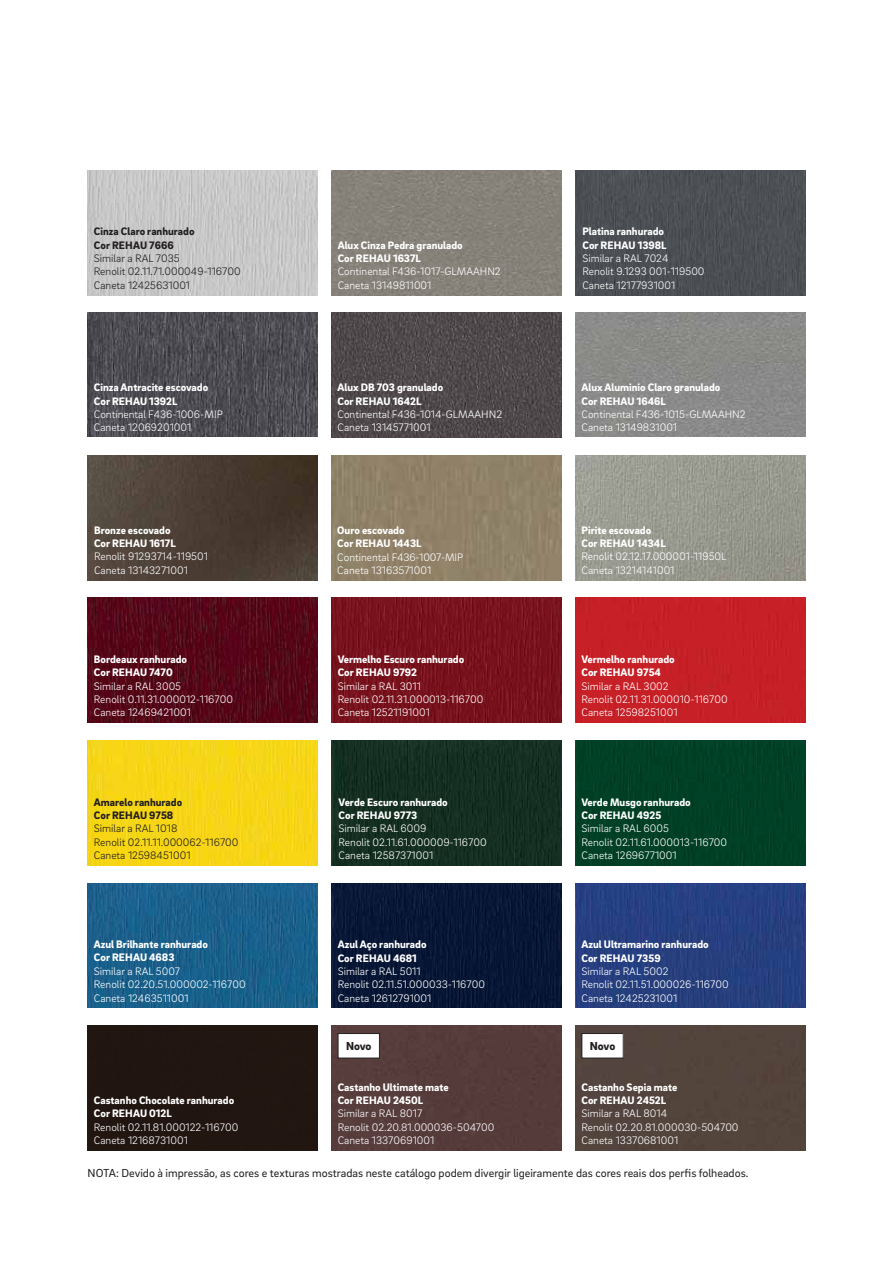
<style>
.page{position:relative;width:893px;height:1263px;background:#fff}
.page>*{position:absolute;margin:0;border:0;box-sizing:border-box;transform-origin:0 0}
.t1{font:11.85px "Brix Sans";color:#231f20}
.t2{font:900 11.85px "Brix Sans";letter-spacing:-.015em;color:#231f20}
.t3{font:300 11.1px/13.4px "Brix Sans";color:#fff}
.t4{font:900 11.1px/13.4px "Brix Sans";color:#fff}
.t5{font:300 11.1px/13.4px "Brix Sans";color:#231f20}
.t6{font:900 11.1px/13.4px "Brix Sans";color:#231f20}
</style>
<div class="page">
<div style="left:331px;top:170px;width:230px;height:125px;background:#868279"></div>
<img style="left:88px;top:313px;width:229px;height:124px">
<img style="left:575px;top:313px;width:230px;height:124px">
<img style="left:88px;top:170px;width:229px;height:125px">
<img style="left:575px;top:170px;width:230px;height:125px">
<img style="left:331px;top:313px;width:230px;height:125px">
<img style="left:88px;top:455px;width:229px;height:125px">
<div style="left:331px;top:455px;width:230px;height:125px;background:#908168"></div>
<img style="left:331px;top:598px;width:230px;height:125px">
<img style="left:88px;top:598px;width:229px;height:125px">
<div style="left:575px;top:598px;width:230px;height:125px;background:#c72027"></div>
<div style="left:575px;top:741px;width:230px;height:124px;background:#014127"></div>
<img style="left:331px;top:883px;width:230px;height:125px">
<img style="left:575px;top:883px;width:230px;height:125px">
<img style="left:88px;top:741px;width:229px;height:124px">
<div style="left:88px;top:1026px;width:229px;height:124px;background:#221611"></div>
<img style="left:331px;top:741px;width:230px;height:124px">
<img style="left:88px;top:883px;width:229px;height:125px">
<img style="left:575px;top:455px;width:230px;height:125px">
<div style="left:575px;top:1026px;width:230px;height:124px;background:#53443c"></div>
<div style="left:582px;top:1034px;width:41px;height:24px;background:#fff"></div>
<div style="left:581px;top:1033px;width:43px;height:25px;border:1px solid #231f20"></div>
<div style="left:331px;top:1026px;width:230px;height:124px;background:#553b3a"></div>
<div style="left:338px;top:1034px;width:41px;height:24px;background:#fff"></div>
<div style="left:338px;top:1033px;width:42px;height:25px;border:1px solid #231f20"></div>
<p class="t6" style="left:94px;top:226px;width:102px">Cinza Claro ranhurado<br>Cor REHAU 7666</p>
<p class="t5" style="left:94px;top:252px;width:148px">Similar a RAL 7035<br>Renolit 02.11.71.000049-116700<br>Caneta 12425631001</p>
<p class="t4" style="left:94px;top:381px;width:116px">Cinza Antracite escovado<br>Cor REHAU 1392L</p>
<p class="t3" style="left:94px;top:408px;width:130px">Continental F436-1006-MIP<br>Caneta 12069201001</p>
<p class="t4" style="left:94px;top:524px;width:83px">Bronze escovado<br>Cor REHAU 1617L</p>
<p class="t3" style="left:94px;top:551px;width:116px">Renolit 91293714-119501<br>Caneta 13143271001</p>
<p class="t4" style="left:94px;top:653px;width:95px">Bordeaux ranhurado<br>Cor REHAU 7470</p>
<p class="t3" style="left:94px;top:680px;width:141px">Similar a RAL 3005<br>Renolit 0.11.31.000012-116700<br>Caneta 12469421001</p>
<p class="t6" style="left:94px;top:796px;width:90px">Amarelo ranhurado<br>Cor REHAU 9758</p>
<p class="t5" style="left:94px;top:823px;width:146px">Similar a RAL 1018<br>Renolit 02.11.11.000062-116700<br>Caneta 12598451001</p>
<p class="t4" style="left:94px;top:938px;width:116px">Azul Brilhante ranhurado<br>Cor REHAU 4683</p>
<p class="t3" style="left:94px;top:965px;width:153px">Similar a RAL 5007<br>Renolit 02.20.51.000002-116700<br>Caneta 12463511001</p>
<p class="t4" style="left:94px;top:1094px;width:142px">Castanho Chocolate ranhurado<br>Cor REHAU 012L</p>
<p class="t3" style="left:94px;top:1121px;width:146px">Renolit 02.11.81.000122-116700<br>Caneta 12168731001</p>
<p class="t4" style="left:338px;top:239px;width:127px">Alux Cinza Pedra granulado<br>Cor REHAU 1637L</p>
<p class="t3" style="left:338px;top:266px;width:164px">Continental F436-1017-GLMAAHN2<br>Caneta 13149811001</p>
<p class="t4" style="left:337px;top:381px;width:107px">Alux DB 703 granulado<br>Cor REHAU 1642L</p>
<p class="t3" style="left:337px;top:408px;width:166px">Continental F436-1014-GLMAAHN2<br>Caneta 13145771001</p>
<p class="t4" style="left:337px;top:524px;width:86px">Ouro escovado<br>Cor REHAU 1443L</p>
<p class="t3" style="left:337px;top:551px;width:127px">Continental F436-1007-MIP<br>Caneta 13163571001</p>
<p class="t4" style="left:338px;top:653px;width:128px">Vermelho Escuro ranhurado<br>Cor REHAU 9792</p>
<p class="t3" style="left:338px;top:680px;width:147px">Similar a RAL 3011<br>Renolit 02.11.31.000013-116700<br>Caneta 12521191001</p>
<p class="t4" style="left:338px;top:796px;width:111px">Verde Escuro ranhurado<br>Cor REHAU 9773</p>
<p class="t3" style="left:338px;top:823px;width:150px">Similar a RAL 6009<br>Renolit 02.11.61.000009-116700<br>Caneta 12587371001</p>
<p class="t4" style="left:338px;top:938px;width:90px">Azul Aço ranhurado<br>Cor REHAU 4681</p>
<p class="t3" style="left:338px;top:965px;width:149px">Similar a RAL 5011<br>Renolit 02.11.51.000033-116700<br>Caneta 12612791001</p>
<p class="t2" style="left:346px;top:1041px;width:27px">Novo</p>
<p class="t4" style="left:338px;top:1081px;width:112px">Castanho Ultimate mate<br>Cor REHAU 2450L</p>
<p class="t3" style="left:338px;top:1108px;width:158px">Similar a RAL 8017<br>Renolit 02.20.81.000036-504700<br>Caneta 13370691001</p>
<p class="t4" style="left:582px;top:226px;width:86px">Platina ranhurado<br>Cor REHAU 1398L</p>
<p class="t3" style="left:582px;top:252px;width:124px">Similar a RAL 7024<br>Renolit 9.1293 001-119500<br>Caneta 12177931001</p>
<p class="t4" style="left:581px;top:381px;width:140px">Alux Aluminio Claro granulado<br>Cor REHAU 1646L</p>
<p class="t3" style="left:581px;top:408px;width:166px">Continental F436-1015-GLMAAHN2<br>Caneta 13149831001</p>
<p class="t4" style="left:581px;top:524px;width:86px">Pirite escovado<br>Cor REHAU 1434L</p>
<p class="t3" style="left:581px;top:551px;width:146px">Renolit 02.12.17.000001-11950L<br>Caneta 13214141001</p>
<p class="t4" style="left:581px;top:653px;width:95px">Vermelho ranhurado<br>Cor REHAU 9754</p>
<p class="t3" style="left:581px;top:680px;width:148px">Similar a RAL 3002<br>Renolit 02.11.31.000010-116700<br>Caneta 12598251001</p>
<p class="t4" style="left:581px;top:796px;width:111px">Verde Musgo ranhurado<br>Cor REHAU 4925</p>
<p class="t3" style="left:581px;top:823px;width:147px">Similar a RAL 6005<br>Renolit 02.11.61.000013-116700<br>Caneta 12696771001</p>
<p class="t4" style="left:581px;top:938px;width:129px">Azul Ultramarino ranhurado<br>Cor REHAU 7359</p>
<p class="t3" style="left:581px;top:965px;width:149px">Similar a RAL 5002<br>Renolit 02.11.51.000026-116700<br>Caneta 12425231001</p>
<p class="t2" style="left:590px;top:1041px;width:27px">Novo</p>
<p class="t4" style="left:581px;top:1081px;width:97px">Castanho Sepia mate<br>Cor REHAU 2452L</p>
<p class="t3" style="left:581px;top:1108px;width:159px">Similar a RAL 8014<br>Renolit 02.20.81.000030-504700<br>Caneta 13370681001</p>
<p class="t1" style="left:88px;top:1168px;width:662px">NOTA: Devido à impressão, as cores e texturas mostradas neste catálogo podem divergir ligeiramente das cores reais dos perfis folheados.</p>
</div>
